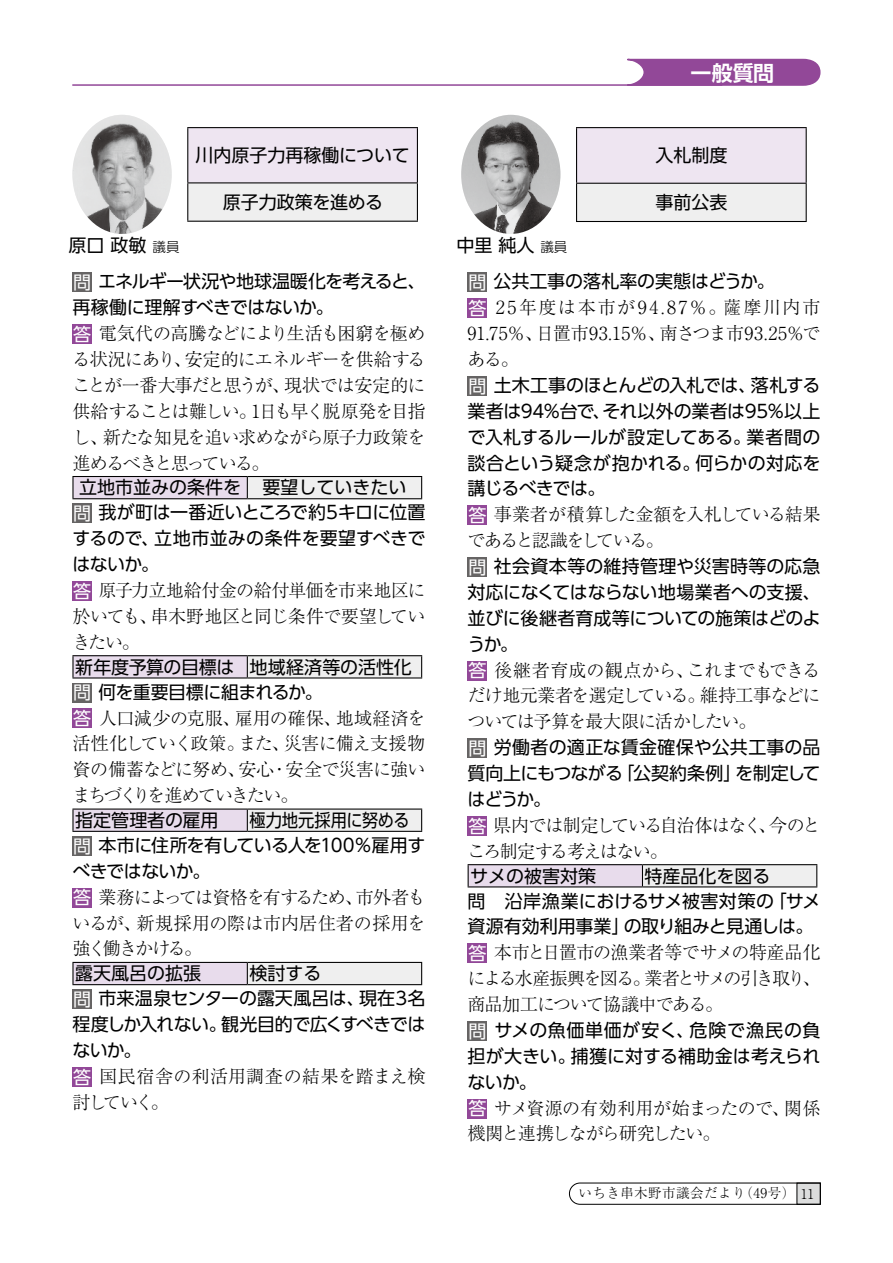
<style>
.page{position:relative;width:893px;height:1263px;background:#fff}
.page>*{position:absolute;margin:0;border:0;box-sizing:border-box;transform-origin:0 0}
.t1{font:700 21px "UD Shin Go Pr 6 De";color:#fff}
.t2{font:300 18px/25.8px "Ryumin Pr 5";letter-spacing:-.05em;color:#000;text-align:justify}
.t3{font:18px/25.8px "UD Shin Go Pr 6";letter-spacing:-.005em;color:#000;text-align:justify}
.t4{font:300 18px/25.8px "Ryumin Pr 5";letter-spacing:-.075em;color:#000}
.t5{font:18px/25.5px "UD Shin Go Pr 6";letter-spacing:-.025em;color:#000}
.t6{font:18px/25.3px "UD Shin Go Pr 6";letter-spacing:-.03em;color:#000;scale:.9 1}
.t7{font:18px/25.8px "UD Shin Go Pr 6";letter-spacing:-.03em;color:#000}
.t8{font:300 18px/25.8px "Ryumin Pr 5";letter-spacing:.005em;color:#000}
.t9{font:300 13.5px "Ryumin Pr 5";letter-spacing:.035em;color:#000}
.s1{font-weight:300;font-size:13.5px}
.s2{color:#fff}
.s3{font-family:"UD Shin Go Pr 6";font-weight:400;color:#fff}
</style>
<div class="page">
<svg style="left:627px;top:58px;width:194px;height:28px;background:#9d5ca3"></svg>
<hr style="left:72px;top:84px;width:650px;height:2px;background:#924898">
<svg style="left:569px;top:1182px;width:252px;height:23px"></svg>
<div style="left:577px;top:128px;width:229px;height:55px;background:#eee5f1"></div>
<div style="left:577px;top:183px;width:229px;height:38px;background:#efefef"></div>
<hr style="left:576px;top:127px;width:231px;height:1px;background:#000">
<hr style="left:576px;top:128px;width:1px;height:55px;background:#000">
<hr style="left:806px;top:128px;width:1px;height:55px;background:#000">
<hr style="left:576px;top:183px;width:231px;height:1px;background:#000">
<hr style="left:576px;top:184px;width:1px;height:37px;background:#000">
<hr style="left:806px;top:184px;width:1px;height:37px;background:#000">
<hr style="left:576px;top:221px;width:231px;height:1px;background:#000">
<div style="left:468px;top:273px;width:19px;height:19px;background:#666464"></div>
<div style="left:468px;top:298px;width:19px;height:20px;background:#924898"></div>
<div style="left:468px;top:376px;width:19px;height:20px;background:#666464"></div>
<div style="left:468px;top:505px;width:19px;height:20px;background:#924898"></div>
<div style="left:468px;top:557px;width:19px;height:20px;background:#666464"></div>
<div style="left:468px;top:661px;width:19px;height:19px;background:#924898"></div>
<div style="left:468px;top:738px;width:19px;height:20px;background:#666464"></div>
<div style="left:468px;top:816px;width:19px;height:19px;background:#924898"></div>
<div style="left:468px;top:865px;width:174px;height:22px;background:#e8dcec"></div>
<div style="left:642px;top:865px;width:175px;height:22px;background:#efefef"></div>
<hr style="left:468px;top:864px;width:174px;height:1px;background:#000">
<svg style="left:468px;top:865px;width:1px;height:21px"></svg>
<hr style="left:642px;top:864px;width:175px;height:1px;background:#000">
<svg style="left:642px;top:865px;width:1px;height:21px"></svg>
<svg style="left:816px;top:865px;width:1px;height:21px"></svg>
<hr style="left:468px;top:886px;width:174px;height:1px;background:#000">
<hr style="left:642px;top:886px;width:175px;height:1px;background:#000">
<div style="left:468px;top:943px;width:19px;height:20px;background:#924898"></div>
<div style="left:468px;top:1021px;width:19px;height:20px;background:#666464"></div>
<div style="left:468px;top:1099px;width:19px;height:19px;background:#924898"></div>
<div style="left:72px;top:273px;width:20px;height:19px;background:#666464"></div>
<div style="left:72px;top:324px;width:20px;height:20px;background:#924898"></div>
<div style="left:73px;top:476px;width:174px;height:23px;background:#e8dcec"></div>
<div style="left:247px;top:476px;width:175px;height:23px;background:#efefef"></div>
<hr style="left:72px;top:476px;width:175px;height:1px;background:#000">
<hr style="left:72px;top:477px;width:2px;height:21px;background:#000">
<hr style="left:247px;top:476px;width:175px;height:1px;background:#000">
<svg style="left:247px;top:477px;width:1px;height:21px"></svg>
<svg style="left:421px;top:477px;width:1px;height:21px"></svg>
<hr style="left:72px;top:498px;width:175px;height:1px;background:#000">
<hr style="left:247px;top:498px;width:175px;height:1px;background:#000">
<div style="left:72px;top:503px;width:20px;height:20px;background:#666464"></div>
<div style="left:72px;top:581px;width:20px;height:20px;background:#924898"></div>
<div style="left:73px;top:656px;width:174px;height:22px;background:#e8dcec"></div>
<div style="left:247px;top:656px;width:175px;height:22px;background:#efefef"></div>
<hr style="left:72px;top:655px;width:175px;height:1px;background:#000">
<hr style="left:72px;top:656px;width:2px;height:21px;background:#000">
<hr style="left:247px;top:655px;width:175px;height:1px;background:#000">
<svg style="left:247px;top:656px;width:1px;height:21px"></svg>
<svg style="left:421px;top:656px;width:1px;height:21px"></svg>
<hr style="left:72px;top:677px;width:175px;height:1px;background:#000">
<hr style="left:247px;top:677px;width:175px;height:1px;background:#000">
<div style="left:72px;top:683px;width:20px;height:19px;background:#666464"></div>
<div style="left:72px;top:709px;width:20px;height:19px;background:#924898"></div>
<div style="left:73px;top:809px;width:174px;height:22px;background:#e8dcec"></div>
<div style="left:247px;top:809px;width:175px;height:22px;background:#efefef"></div>
<hr style="left:72px;top:808px;width:175px;height:2px;background:#000">
<hr style="left:72px;top:810px;width:2px;height:21px;background:#000">
<hr style="left:247px;top:808px;width:175px;height:2px;background:#000">
<svg style="left:247px;top:810px;width:1px;height:21px"></svg>
<svg style="left:421px;top:810px;width:1px;height:21px"></svg>
<hr style="left:72px;top:831px;width:175px;height:1px;background:#000">
<hr style="left:247px;top:831px;width:175px;height:1px;background:#000">
<div style="left:72px;top:836px;width:20px;height:20px;background:#666464"></div>
<div style="left:72px;top:888px;width:20px;height:19px;background:#924898"></div>
<div style="left:73px;top:962px;width:174px;height:23px;background:#e8dcec"></div>
<div style="left:247px;top:962px;width:175px;height:23px;background:#efefef"></div>
<hr style="left:72px;top:962px;width:175px;height:1px;background:#000">
<hr style="left:72px;top:963px;width:2px;height:21px;background:#000">
<hr style="left:247px;top:962px;width:175px;height:1px;background:#000">
<svg style="left:247px;top:963px;width:1px;height:21px"></svg>
<svg style="left:421px;top:963px;width:1px;height:21px"></svg>
<hr style="left:72px;top:984px;width:175px;height:1px;background:#000">
<hr style="left:247px;top:984px;width:175px;height:1px;background:#000">
<div style="left:72px;top:989px;width:20px;height:20px;background:#666464"></div>
<div style="left:72px;top:1067px;width:20px;height:20px;background:#924898"></div>
<div style="left:188px;top:128px;width:229px;height:55px;background:#eee5f1"></div>
<div style="left:188px;top:183px;width:229px;height:38px;background:#efefef"></div>
<hr style="left:187px;top:127px;width:231px;height:1px;background:#000">
<hr style="left:187px;top:128px;width:1px;height:54px;background:#000">
<hr style="left:417px;top:128px;width:1px;height:54px;background:#000">
<hr style="left:187px;top:182px;width:231px;height:1px;background:#000">
<hr style="left:187px;top:183px;width:1px;height:38px;background:#000">
<hr style="left:417px;top:183px;width:1px;height:38px;background:#000">
<hr style="left:187px;top:221px;width:231px;height:1px;background:#000">
<img style="left:72px;top:115px;width:100px;height:119px">
<img style="left:461px;top:115px;width:99px;height:119px">
<p class="t3" style="left:69px;top:232px;width:112px">原口政敏<span class="s1">議員</span></p>
<p class="t3" style="left:196px;top:142px;width:216px">川内原子力再稼働について</p>
<p class="t3" style="left:223px;top:189px;width:162px">原子力政策を進める</p>
<p class="t7" style="left:72px;top:268px;width:354px"><span class="s2">問</span>エネルギー状況や地球温暖化を考えると、再稼働に理解すべきではないか。</p>
<p class="t2" style="left:72px;top:319px;width:354px"><span class="s3">答</span>電気代の高騰などにより生活も困窮を極める状況にあり、安定的にエネルギーを供給することが一番大事だと思うが、現状では安定的に供給することは難しい。1日も早く脱原発を目指し、新たな知見を追い求めながら原子力政策を進めるべきと思っている。</p>
<p class="t3" style="left:72px;top:474px;width:354px;text-align:left;text-indent:7px">立地市並みの条件を 要望していきたい<span class="s2">問</span>我が町は一番近いところで約5キロに位置するので、立地市並みの条件を要望すべきではないか。</p>
<p class="t2" style="left:72px;top:576px;width:354px"><span class="s3">答</span>原子力立地給付金の給付単価を市来地区に於いても、串木野地区と同じ条件で要望していきたい。</p>
<p class="t3" style="left:73px;top:654px;width:340px;line-height:24.9px">新年度予算の目標は 地域経済等の活性化<span class="s2">問</span>何を重要目標に組まれるか。</p>
<p class="t2" style="left:72px;top:703px;width:354px"><span class="s3">答</span>人口減少の克服、雇用の確保、地域経済を活性化していく政策。また、災害に備え支援物資の備蓄などに努め、安心・安全で災害に強いまちづくりを進めていきたい。</p>
<p class="t3" style="left:75px;top:807px;width:145px">指定管理者の雇用</p>
<p class="t6" style="left:72px;top:807px;width:394px;text-indent:177px">極力地元採用に努める<span class="s2">問</span>本市に住所を有している人を100％雇用すべきではないか。</p>
<p class="t2" style="left:72px;top:883px;width:354px"><span class="s3">答</span>業務によっては資格を有するため、市外者もいるが、新規採用の際は市内居住者の採用を強く働きかける。</p>
<p class="t3" style="left:75px;top:960px;width:127px">露天風呂の拡張</p>
<p class="t5" style="left:72px;top:960px;width:354px;text-indent:177px">検討する<br><span class="s2">問</span>市来温泉センターの露天風呂は、現在3名程度しか入れない。観光目的で広くすべきではないか。</p>
<p class="t8" style="left:72px;top:1062px;width:354px"><span class="s3">答</span>国民宿舎の利活用調査の結果を踏まえ検討していく。</p>
<p class="t1" style="left:691px;top:56px;width:85px">一般質問</p>
<p class="t3" style="left:456px;top:232px;width:112px">中里純人<span class="s1">議員</span></p>
<p class="t3" style="left:655px;top:142px;width:73px">入札制度</p>
<p class="t3" style="left:655px;top:189px;width:73px">事前公表</p>
<p class="t3" style="left:468px;top:268px;width:308px"><span class="s2">問</span>公共工事の落札率の実態はどうか。</p>
<p class="t2" style="left:468px;top:293px;width:354px"><span class="s3">答</span> 25年度は本市が94.87％。薩摩川内市91.75％、日置市93.15％、南さつま市93.25％である。</p>
<p class="t3" style="left:468px;top:372px;width:354px"><span class="s2">問</span>土木工事のほとんどの入札では、落札する業者は94％台で、それ以外の業者は95％以上で入札するルールが設定してある。業者間の談合という疑念が抱かれる。何らかの対応を講じるべきでは。</p>
<p class="t4" style="left:468px;top:500px;width:354px"><span class="s3">答</span>事業者が積算した金額を入札している結果であると認識をしている。</p>
<p class="t3" style="left:468px;top:553px;width:354px"><span class="s2">問</span>社会資本等の維持管理や災害時等の応急対応になくてはならない地場業者への支援、並びに後継者育成等についての施策はどのようか。</p>
<p class="t2" style="left:468px;top:656px;width:354px"><span class="s3">答</span>後継者育成の観点から、これまでもできるだけ地元業者を選定している。維持工事などについては予算を最大限に活かしたい。</p>
<p class="t3" style="left:468px;top:734px;width:354px"><span class="s2">問</span>労働者の適正な賃金確保や公共工事の品質向上にもつながる「公契約条例」を制定してはどうか。</p>
<p class="t4" style="left:468px;top:811px;width:354px"><span class="s3">答</span>県内では制定している自治体はなく、今のところ制定する考えはない。</p>
<p class="t3" style="left:470px;top:862px;width:127px">サメの被害対策</p>
<p class="t3" style="left:468px;top:863px;width:354px;line-height:25.3px;text-align:left;text-indent:177px">特産品化を図る<br>問　沿岸漁業におけるサメ被害対策の「サメ資源有効利用事業」の取り組みと見通しは。</p>
<p class="t2" style="left:468px;top:938px;width:354px"><span class="s3">答</span>本市と日置市の漁業者等でサメの特産品化による水産振興を図る。業者とサメの引き取り、商品加工について協議中である。</p>
<p class="t3" style="left:468px;top:1017px;width:354px"><span class="s2">問</span>サメの魚価単価が安く、危険で漁民の負担が大きい。捕獲に対する補助金は考えられないか。</p>
<p class="t2" style="left:468px;top:1093px;width:354px"><span class="s3">答</span>サメ資源の有効利用が始まったので、関係機関と連携しながら研究したい。</p>
<p class="t9" style="left:578px;top:1183px;width:237px">いちき串木野市議会だより（49号） 11</p>
</div>
